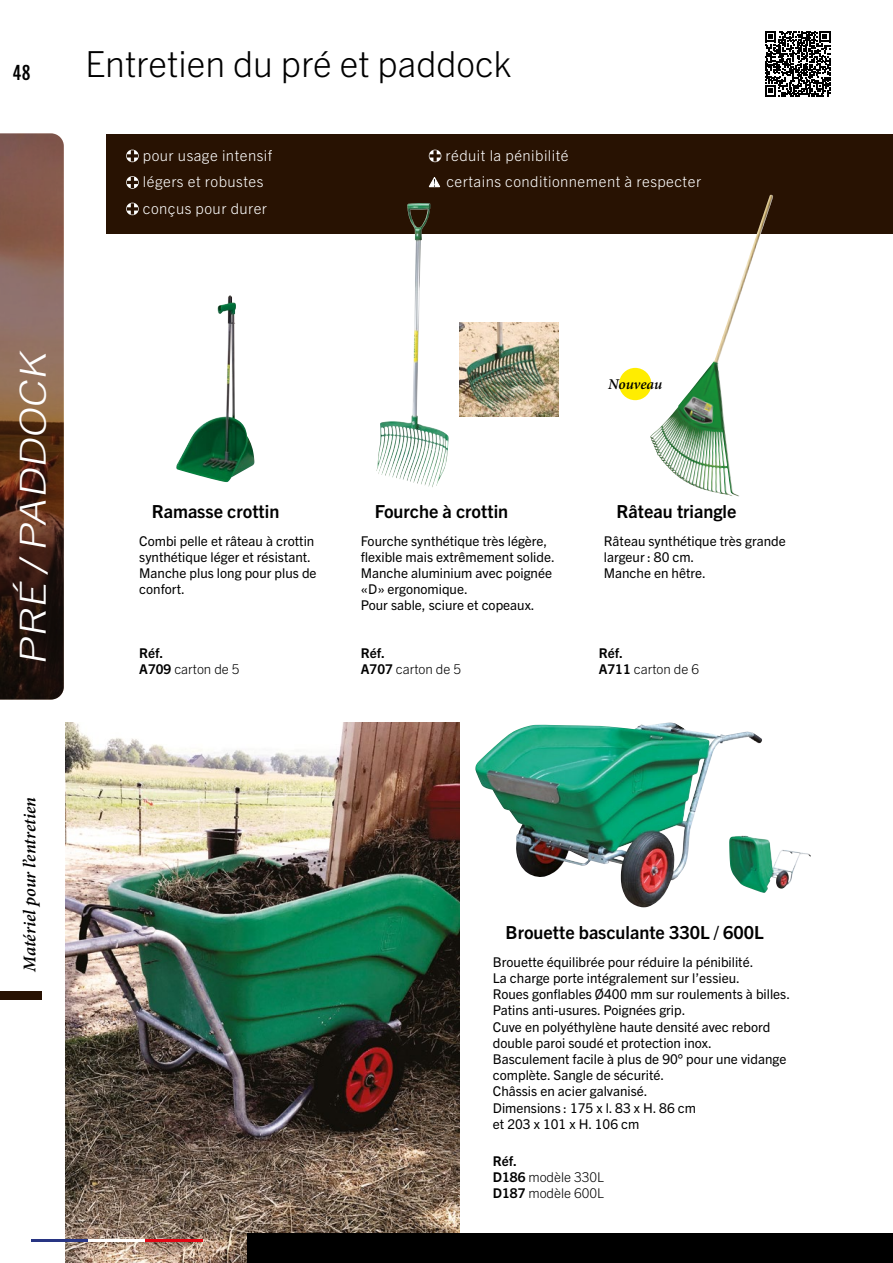
<style>
.page{position:relative;width:893px;height:1263px;background:#fff}
.page>*{position:absolute;margin:0;border:0;box-sizing:border-box;transform-origin:0 0}
.t1{font:300 36px "Trade Gothic Next LT Pro";color:#000}
.t2{font:italic 300 36px "Trade Gothic Next LT Pro";color:#fff;scale:1.25 1}
.t3{font:21px "Trade Gothic Next LT Pro Bd Cm";color:#000}
.t4{font:700 18px "Trade Gothic Next LT Pro";color:#000}
.t5{font:italic 600 18px "Minion Pro";color:#000}
.t6{font:300 15px/26.5px "Trade Gothic Next LT Pro";letter-spacing:.03em;color:#fff}
.t7{font:italic 600 15px "Minion Pro";letter-spacing:-.01em;color:#000}
.t8{font:13.5px/16.2px "Trade Gothic Next LT Pro";color:#000}
.t9{font:300 13.5px/16.2px "Trade Gothic Next LT Pro";color:#000}
.s1{font-weight:700}
</style>
<div class="page">
<img style="left:176px;top:295px;width:78px;height:187px">
<div style="left:107px;top:134px;width:786px;height:100px;background:#281202"></div>
<img style="left:376px;top:203px;width:43px;height:277px">
<img style="left:459px;top:323px;width:100px;height:93px">
<img style="left:650px;top:196px;width:120px;height:300px">
<img style="left:475px;top:722px;width:287px;height:185px">
<img style="left:729px;top:836px;width:82px;height:57px">
<img style="left:66px;top:723px;width:393px;height:540px">
<hr style="left:32px;top:1239px;width:57px;height:2px;background:#283583">
<hr style="left:89px;top:1239px;width:57px;height:2px;background:#fff">
<hr style="left:146px;top:1239px;width:57px;height:2px;background:#e30613">
<div style="left:247px;top:1233px;width:646px;height:30px;background:#000"></div>
<img style="left:0;top:133px;width:64px;height:566px">
<svg style="left:126px;top:150px;width:13px;height:12px"></svg>
<svg style="left:126px;top:176px;width:13px;height:13px"></svg>
<svg style="left:126px;top:203px;width:13px;height:12px"></svg>
<svg style="left:429px;top:150px;width:12px;height:12px"></svg>
<svg style="left:428px;top:177px;width:13px;height:11px"></svg>
<div style="left:619px;top:368px;width:32px;height:32px;background:#ffed00;border-radius:50%"></div>
<div style="left:0;top:991px;width:41px;height:8px;background:#281202"></div>
<svg style="left:765px;top:31px;width:65px;height:66px"></svg>
<h2 class="t3" style="left:13px;top:58px;width:18px">48</h2>
<h1 class="t1" style="left:85px;top:38px;width:428px">Entretien du pré et paddock</h1>
<p class="t6" style="left:143px;top:141px;width:131px">pour usage intensif légers et robustes conçus pour durer</p>
<p class="t6" style="left:446px;top:141px;width:257px">réduit la pénibilité<br>certains conditionnement à respecter</p>
<h1 class="t2" style="left:8px;top:665px;width:258px;rotate:-90deg">PRÉ /PADDOCK</h1>
<h3 class="t5" style="left:17px;top:972px;width:176px;rotate:-90deg">Matériel pour l’entretien</h3>
<p class="t7" style="left:608px;top:374px;width:55px">Nouveau</p>
<h3 class="t4" style="left:152px;top:499px;width:129px">Ramasse crottin</h3>
<h3 class="t4" style="left:375px;top:499px;width:135px">Fourche à crottin</h3>
<h3 class="t4" style="left:617px;top:499px;width:121px">Râteau triangle</h3>
<p class="t8" style="left:139px;top:532px;width:179px">Combi pelle et râteau à crottin synthétique léger et résistant.<br>Manche plus long pour plus de confort.</p>
<p class="t8" style="left:361px;top:532px;width:196px">Fourche synthétique très légère, flexible mais extrêmement solide.<br>Manche aluminium avec poignée «D» ergonomique.<br>Pour sable, sciure et copeaux.</p>
<p class="t8" style="left:604px;top:532px;width:183px">Râteau synthétique très grande largeur : 80 cm.<br>Manche en hêtre.</p>
<p class="t9" style="left:139px;top:644px;width:102px"><span class="s1">Réf.<br>A709</span> carton de 5</p>
<p class="t9" style="left:361px;top:644px;width:102px"><span class="s1">Réf.<br>A707</span> carton de 5</p>
<p class="t9" style="left:599px;top:644px;width:102px"><span class="s1">Réf.<br>A711</span> carton de 6</p>
<h3 class="t4" style="left:506px;top:920px;width:260px">Brouette basculante 330L / 600L</h3>
<p class="t8" style="left:493px;top:953px;width:299px">Brouette équilibrée pour réduire la pénibilité.<br>La charge porte intégralement sur l’essieu.<br>Roues gonflables Ø400 mm sur roulements à billes.<br>Patins anti-usures. Poignées grip.<br>Cuve en polyéthylène haute densité avec rebord double paroi soudé et protection inox.<br>Basculement facile à plus de 90° pour une vidange complète. Sangle de sécurité.<br>Châssis en acier galvanisé.<br>Dimensions : 175 x l. 83 x H. 86 cm<br>et 203 x 101 x H. 106 cm</p>
<p class="t9" style="left:493px;top:1152px;width:113px"><span class="s1">Réf.<br>D186</span> modèle 330L<br><span class="s1">D187</span> modèle 600L</p>
</div>
